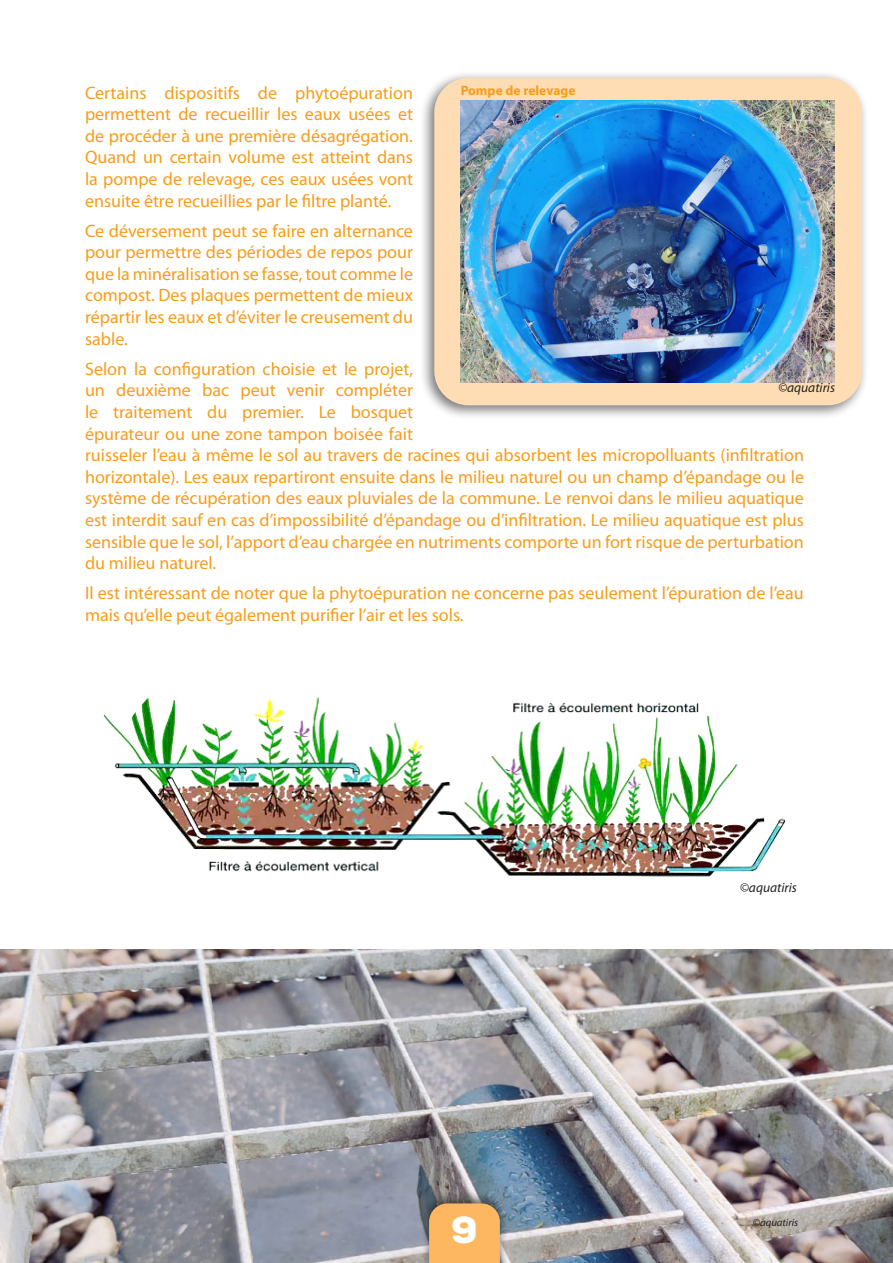
<style>
.page{position:relative;width:893px;height:1263px;background:#fff}
.page>*{position:absolute;margin:0;border:0;box-sizing:border-box;transform-origin:0 0}
.t1{font:900 37.5px "Nexa";color:#fff}
.t2{font:18px/21.6px "Myriad Pro";color:#f89c1c;text-align:justify}
.t3{font:italic 13.5px "Myriad Pro";color:#231f20}
.t4{font:700 13.5px "Myriad Pro";color:#f89c1c}
.t5{font:italic 10.8px "Myriad Pro";color:#231f20}
</style>
<div class="page">
<img style="left:0;top:950px;width:893px;height:313px">
<div style="left:421px;top:1191px;width:87px;height:72px;background:#231f20;opacity:.6"></div>
<div style="left:429px;top:1203px;width:71px;height:60px;background:#fcb760"></div>
<div style="left:420px;top:71px;width:448px;height:349px;background:#231f20;opacity:.6"></div>
<div style="left:434px;top:78px;width:428px;height:327px;background:#feddb4;border-radius:34px"></div>
<img style="left:460px;top:101px;width:374px;height:281px">
<img style="left:103px;top:697px;width:683px;height:180px">
<p class="t2" style="left:85px;top:81px;width:329px">Certains dispositifs de phytoépuration permettent de recueillir les eaux usées et de procéder à une première désagrégation.<br>Quand un certain volume est atteint dans la pompe de relevage, ces eaux usées vont ensuite être recueillies par le filtre planté.</p>
<p class="t2" style="left:85px;top:220px;width:329px">Ce déversement peut se faire en alternance pour permettre des périodes de repos pour que la minéralisation se fasse, tout comme le compost. Des plaques permettent de mieux répartir les eaux et d’éviter le creusement du sable.</p>
<p class="t2" style="left:85px;top:358px;width:720px;text-align:left">Selon la configuration choisie et le projet,<br>un deuxième bac peut venir compléter<br>le traitement du premier. Le bosquet<br>épurateur ou une zone tampon boisée fait<br>ruisseler l’eau à même le sol au travers de racines qui absorbent les micropolluants (infiltration horizontale). Les eaux repartiront ensuite dans le milieu naturel ou un champ d’épandage ou le système de récupération des eaux pluviales de la commune. Le renvoi dans le milieu aquatique est interdit sauf en cas d’impossibilité d’épandage ou d’infiltration. Le milieu aquatique est plus sensible que le sol, l’apport d’eau chargée en nutriments comporte un fort risque de perturbation du milieu naturel.</p>
<p class="t2" style="left:85px;top:582px;width:720px">Il est intéressant de noter que la phytoépuration ne concerne pas seulement l’épuration de l’eau mais qu’elle peut également purifier l’air et les sols.</p>
<p class="t4" style="left:461px;top:82px;width:116px">Pompe de relevage</p>
<p class="t3" style="left:778px;top:379px;width:59px">©aquatiris</p>
<h1 class="t1" style="left:451px;top:1206px;width:28px">9</h1>
<p class="t3" style="left:740px;top:879px;width:59px">©aquatiris</p>
<p class="t5" style="left:753px;top:1216px;width:47px">©aquatiris</p>
</div>
